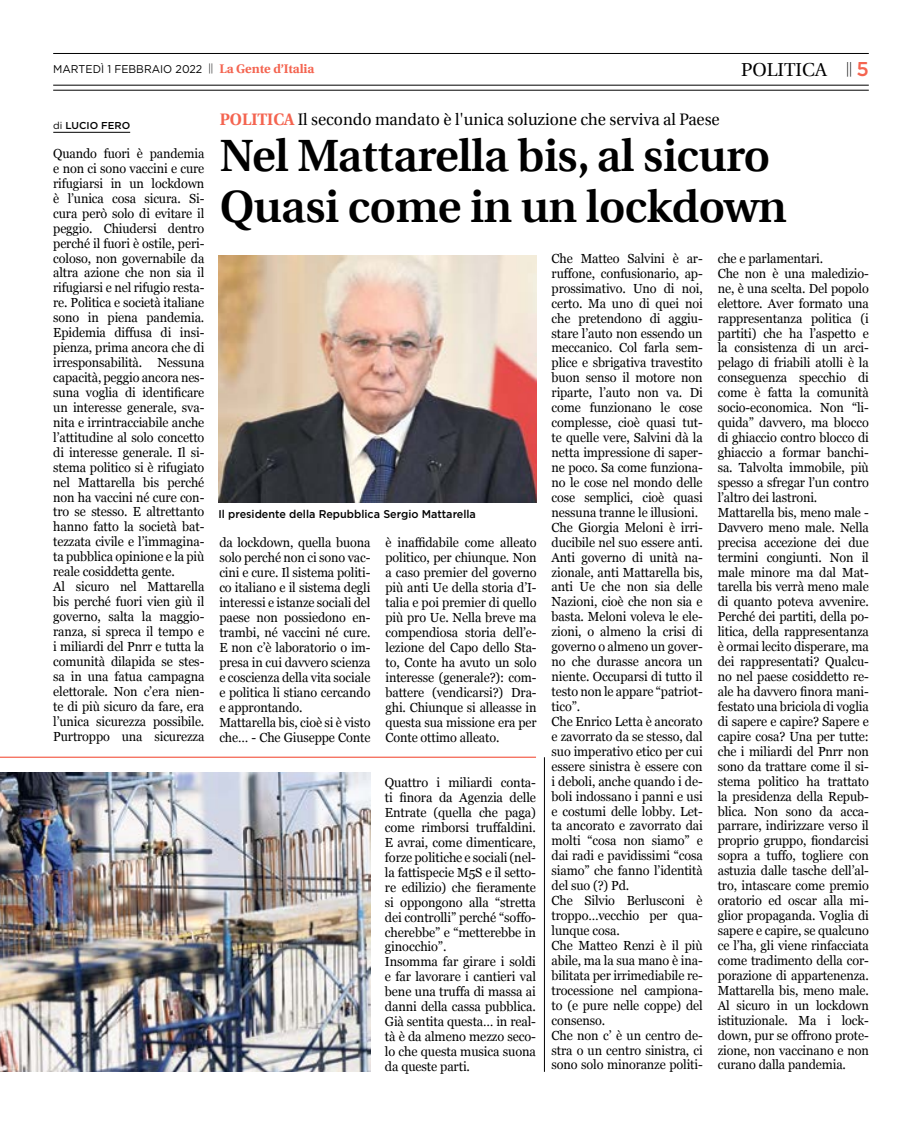
<style>
.page{position:relative;width:922px;height:1125px;background:#fff}
.page>*{position:absolute;margin:0;border:0;box-sizing:border-box;transform-origin:0 0}
.t1{font:600 45.25px/51.2px "Utopia";letter-spacing:-.01em;color:#000}
.t2{font:18.75px "Utopia";color:#000}
.t3{font:16.62px "Utopia";color:#000;scale:.95 1}
.t4{font:300 14.62px "Myriad Pro";color:#000}
.t5{font:13.12px/14.9px "Georgia";letter-spacing:-.01em;color:#000;scale:.96 1}
.t6{font:13.12px/14.9px "Georgia";letter-spacing:-.01em;color:#000}
.t7{font:500 11.25px "Gotham";color:#000;scale:.96 1}
.t8{font:11.25px "Gotham";color:#000;scale:.95 1}
.t9{font:500 10px "Gotham";color:#000}
.s1{font-family:"Utopia";font-weight:700;font-size:12.5px;color:#f46450}
.s2{font-family:"Gotham";font-weight:500;font-size:20px;color:#f46450}
.s3{font-weight:400}
.s4{font-weight:700;color:#f46450}
</style>
<div class="page">
<hr style="left:53px;top:53px;width:815px;height:1px;background:#000">
<hr style="left:53px;top:90px;width:815px;height:1px;background:#000">
<hr style="left:53px;top:85px;width:815px;height:1px;background:#000">
<hr style="left:53px;top:132px;width:77px;height:1px;background:#000">
<hr style="left:0;top:757px;width:536px;height:1px;background:#f46450">
<hr style="left:544px;top:757px;width:1px;height:315px;background:#000">
<img style="left:0;top:772px;width:370px;height:300px">
<img style="left:218px;top:255px;width:318px;height:248px">
<p class="t8" style="left:53px;top:62px;width:276px">MARTEDÌ 1 FEBBRAIO 2022 <sup>||</sup> <span class="s1">La Gente d’Italia</span></p>
<p class="t4" style="left:845px;top:59px;width:24px">|| <span class="s2">5</span></p>
<h2 class="t2" style="left:741px;top:60px;width:87px">POLITICA</h2>
<p class="t9" style="left:53px;top:118px;width:78px"><span class="s3">di</span> LUCIO FERO</p>
<p class="t5" style="left:53px;top:145px;width:159px">Quando fuori è pandemia e non ci sono vaccini e cure rifugiarsi in un lockdown è l’unica cosa sicura. Si&shy;cura però solo di evitare il peggio. Chiudersi dentro perché il fuori è ostile, peri&shy;coloso, non governabile da altra azione che non sia il rifugiarsi e nel rifugio resta&shy;re. Politica e società italiane sono in piena pandemia.<br>Epidemia diffusa di insi&shy;pienza, prima ancora che di irresponsabilità. Nessuna capacità, peggio ancora nes&shy;suna voglia di identificare un interesse generale, sva&shy;nita e irrintracciabile anche l’attitudine al solo concetto di interesse generale. Il si&shy;stema politico si è rifugiato nel Mattarella bis perché non ha vaccini né cure con&shy;tro se stesso. E altrettanto hanno fatto la società bat&shy;tezzata civile e l’immagina&shy;ta pubblica opinione e la più reale cosiddetta gente.<br>Al sicuro nel Mattarella bis perché fuori vien giù il governo, salta la maggio&shy;ranza, si spreca il tempo e i miliardi del Pnrr e tutta la comunità dilapida se stes&shy;sa in una fatua campagna elettorale. Non c’era nien&shy;te di più sicuro da fare, era l’unica sicurezza possibile.<br>Purtroppo una sicurezza</p>
<p class="t3" style="left:220px;top:111px;width:527px"><span class="s4">POLITICA</span> Il secondo mandato è l'unica soluzione che serviva al Paese</p>
<h1 class="t1" style="left:220px;top:130px;width:568px">Nel Mattarella bis, al sicuro<br>Quasi come in un lockdown</h1>
<p class="t7" style="left:218px;top:506px;width:270px">Il presidente della Repubblica Sergio Mattarella</p>
<p class="t5" style="left:219px;top:535px;width:159px">da lockdown, quella buona solo perché non ci sono vac&shy;cini e cure. Il sistema politi&shy;co italiano e il sistema degli interessi e istanze sociali del paese non possiedono en&shy;trambi, né vaccini né cure.<br>E non c’è laboratorio o im&shy;presa in cui davvero scienza e coscienza della vita sociale e politica li stiano cercando e approntando.<br>Mattarella bis, cioè si è visto che… - Che Giuseppe Conte</p>
<p class="t5" style="left:385px;top:535px;width:159px;text-align:justify">è inaffidabile come alleato politico, per chiunque. Non a caso premier del governo più anti Ue della storia d’I&shy;talia e poi premier di quello più pro Ue. Nella breve ma compendiosa storia dell’e&shy;lezione del Capo dello Sta&shy;to, Conte ha avuto un solo interesse (generale?): com&shy;battere (vendicarsi?) Dra&shy;ghi. Chiunque si alleasse in questa sua missione era per Conte ottimo alleato.</p>
<p class="t6" style="left:385px;top:775px;width:153px">Quattro i miliardi conta&shy;ti finora da Agenzia delle<br>Entrate (quella che paga) come rimborsi truffaldini.<br>E avrai, come dimenticare, forze politiche e sociali (nel&shy;la fattispecie M5S e il setto&shy;re edilizio) che fieramente si oppongono alla “stretta dei controlli” perché “soffo&shy;cherebbe” e “metterebbe in ginocchio”.<br>Insomma far girare i soldi e far lavorare i cantieri val bene una truffa di massa ai danni della cassa pubblica.<br>Già sentita questa… in real&shy;tà è da almeno mezzo seco&shy;lo che questa musica suona da queste parti.</p>
<p class="t5" style="left:551px;top:250px;width:159px">Che Matteo Salvini è ar&shy;ruffone, confusionario, ap&shy;prossimativo. Uno di noi, certo. Ma uno di quei noi che pretendono di aggiu&shy;stare l’auto non essendo un meccanico. Col farla sem&shy;plice e sbrigativa travestito buon senso il motore non riparte, l’auto non va. Di come funzionano le cose complesse, cioè quasi tut&shy;te quelle vere, Salvini dà la netta impressione di saper&shy;ne poco. Sa come funziona&shy;no le cose nel mondo delle cose semplici, cioè quasi nessuna tranne le illusioni.<br>Che Giorgia Meloni è irri&shy;ducibile nel suo essere anti.<br>Anti governo di unità na&shy;zionale, anti Mattarella bis, anti Ue che non sia delle<br>Nazioni, cioè che non sia e basta. Meloni voleva le ele&shy;zioni, o almeno la crisi di governo o almeno un gover&shy;no che durasse ancora un niente. Occuparsi di tutto il testo non le appare “patriot&shy;tico”.<br>Che Enrico Letta è ancorato e zavorrato da se stesso, dal suo imperativo etico per cui essere sinistra è essere con i deboli, anche quando i de&shy;boli indossano i panni e usi e costumi delle lobby. Let&shy;ta ancorato e zavorrato dai molti “cosa non siamo” e dai radi e pavidissimi “cosa siamo” che fanno l’identità del suo (?) Pd.<br>Che Silvio Berlusconi è troppo…vecchio per qua&shy;lunque cosa.<br>Che Matteo Renzi è il più abile, ma la sua mano è ina&shy;bilitata per irrimediabile re&shy;trocessione nel campiona&shy;to (e pure nelle coppe) del consenso.<br>Che non c’ è un centro de&shy;stra o un centro sinistra, ci sono solo minoranze politi-</p>
<p class="t5" style="left:717px;top:250px;width:159px">che e parlamentari.<br>Che non è una maledizio&shy;ne, è una scelta. Del popolo elettore. Aver formato una rappresentanza politica (i partiti) che ha l’aspetto e la consistenza di un arci&shy;pelago di friabili atolli è la conseguenza specchio di come è fatta la comunità socio-economica. Non “li&shy;quida” davvero, ma blocco di ghiaccio contro blocco di ghiaccio a formar banchi&shy;sa. Talvolta immobile, più spesso a sfregar l’un contro l’altro dei lastroni.<br>Mattarella bis, meno male -<br>Davvero meno male. Nella precisa accezione dei due termini congiunti. Non il male minore ma dal Mat&shy;tarella bis verrà meno male di quanto poteva avvenire.<br>Perché dei partiti, della po&shy;litica, della rappresentanza è ormai lecito disperare, ma dei rappresentati? Qualcu&shy;no nel paese cosiddetto re&shy;ale ha davvero finora mani&shy;festato una briciola di voglia di sapere e capire? Sapere e capire cosa? Una per tutte: che i miliardi del Pnrr non sono da trattare come il si&shy;stema politico ha trattato la presidenza della Repub&shy;blica. Non sono da acca&shy;parrare, indirizzare verso il proprio gruppo, fiondarcisi sopra a tuffo, togliere con astuzia dalle tasche dell’al&shy;tro, intascare come premio oratorio ed oscar alla mi&shy;glior propaganda. Voglia di sapere e capire, se qualcuno ce l’ha, gli viene rinfacciata come tradimento della cor&shy;porazione di appartenenza.<br>Mattarella bis, meno male.<br>Al sicuro in un lockdown istituzionale. Ma i lock&shy;down, pur se offrono prote&shy;zione, non vaccinano e non curano dalla pandemia.</p>
</div>
